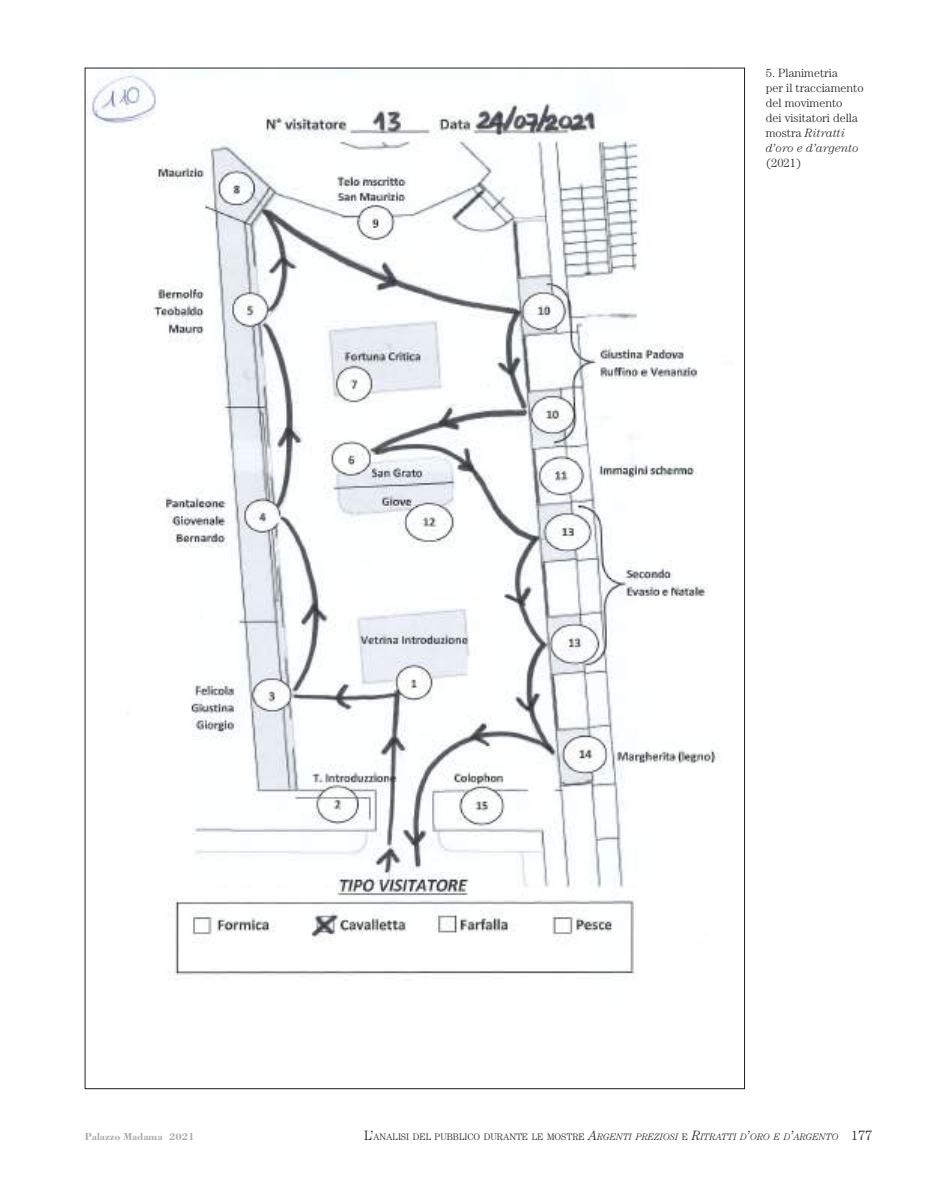
<style>
.page{position:relative;width:936px;height:1191px;background:#fff}
.page>*{position:absolute;margin:0;border:0;box-sizing:border-box;transform-origin:0 0}
.t1{font:300 12px/15px "Century";color:#241f1f}
.t2{font:700 10.5px "Bodoni";color:#aaaaac}
.t3{font:300 9.45px "Century";color:#241f1f}
.s1{font-style:italic}
.s2{font-size:13.5px}
.s3{font-style:italic;font-size:13.5px}
</style>
<div class="page">
<img style="left:87px;top:70px;width:633px;height:910px">
<p class="t1" style="left:765px;top:66px;width:99px">5. Planimetria<br>per il tracciamento del movimento<br>dei visitatori della mostra <span class="s1">Ritratti d’oro e d’argento</span></p>
<p class="t1" style="left:765px;top:156px;width:37px">(2021)</p>
<p class="t2" style="left:85px;top:1129px;width:111px">Palazzo Madama 2021</p>
<p class="t3" style="left:364px;top:1131px;width:509px"><span class="s2">L’</span>ANALISI DEL PUBBLICO DURANTE LE MOSTRE <span class="s3">A</span><span class="s1">RGENTI PREZIOSI</span> E <span class="s3">R</span><span class="s1">ITRATTI D</span><span class="s3">’</span><span class="s1">ORO E D</span><span class="s3">’</span><span class="s1">ARGENTO</span> <span class="s2">177</span></p>
</div>
